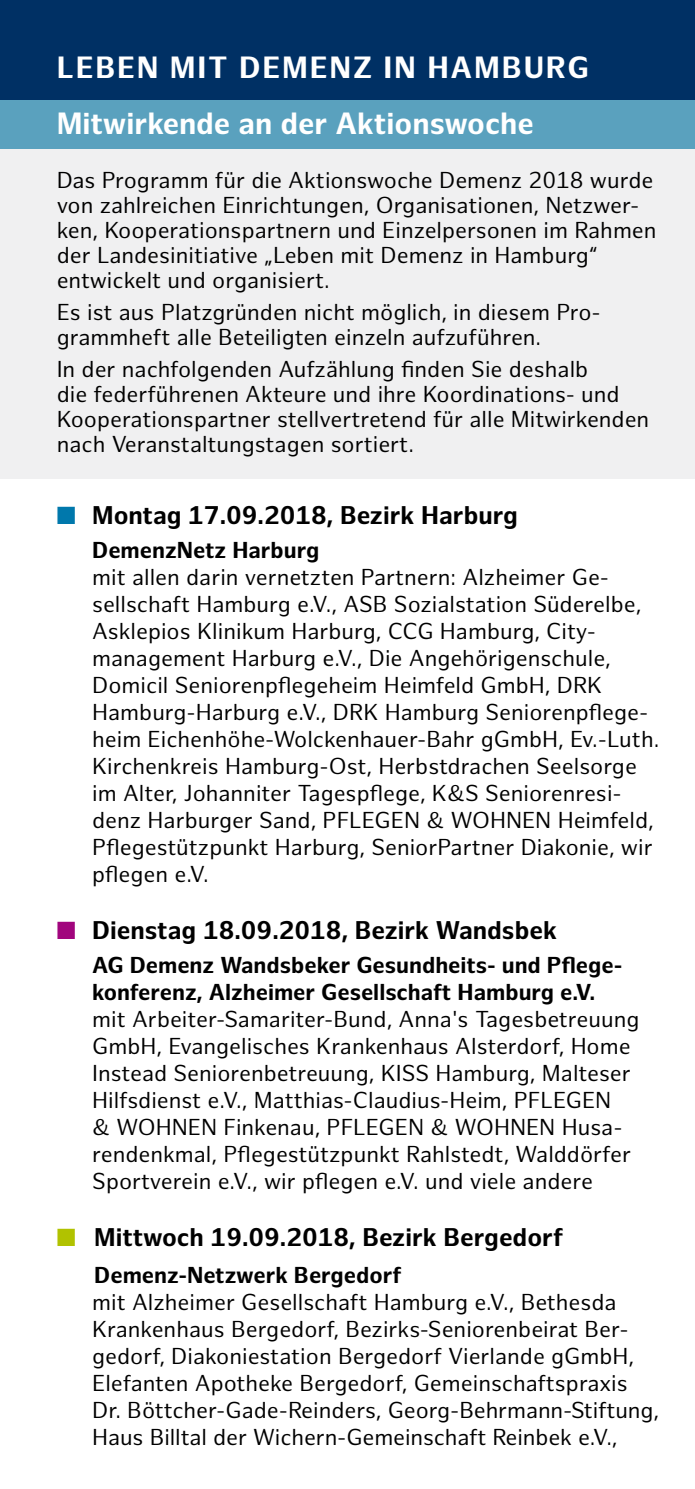
<style>
.page{position:relative;width:695px;height:1489px;background:#fff}
.page>*{position:absolute;margin:0;border:0;box-sizing:border-box;transform-origin:0 0}
.t1{font:700 30px "Hamburg Sans";color:#fff}
.t2{font:700 25px "Hamburg Sans";color:#000}
.t3{font:22.5px/27px "Hamburg Sans";color:#000}
.t4{font:700 22.5px/27px "Hamburg Sans";color:#000}
.s1{color:#0078ac}
.s2{color:#a1057d}
.s3{color:#b1c200}
</style>
<div class="page">
<div style="left:0;top:145px;width:694px;height:333px;background:#f0f0f1"></div>
<div style="left:0;top:99px;width:694px;height:50px;background:#5aa1be"></div>
<div style="left:0;top:0;width:694px;height:99px;background:#003064"></div>
<h1 class="t1" style="left:57px;top:50px;width:40px">Leben</h1>
<h1 class="t1" style="left:170px;top:50px;width:20px">mit</h1>
<h1 class="t1" style="left:239px;top:50px;width:46px">Demenz</h1>
<h1 class="t1" style="left:383px;top:50px;width:91px">in Hambur</h1>
<h1 class="t1" style="left:567px;top:50px;width:23px">g</h1>
<h1 class="t1" style="left:57px;top:106px;width:478px">Mitwirkende an der Aktionswoche</h1>
<p class="t3" style="left:57px;top:168px;width:601px;line-height:25px">Das Programm für die Aktionswoche Demenz 2018 wurde von zahlreichen Einrichtungen, Organisationen, Netzwer&shy;ken, Kooperationspartnern und Einzelpersonen im Rahmen der Landesinitiative „Leben mit Demenz in Hamburg“ entwickelt und organisiert.</p>
<p class="t3" style="left:57px;top:300px;width:545px;line-height:25px">Es ist aus Platzgründen nicht möglich, in diesem Pro&shy;grammheft alle Beteiligten einzeln aufzuführen.</p>
<p class="t3" style="left:57px;top:358px;width:594px;line-height:25px">In der nachfolgenden Aufzählung finden Sie deshalb<br>die federführenen Akteure und ihre Koordinations- und Kooperationspartner stellvertretend für alle Mitwirkenden nach Veranstaltungstagen sortiert.</p>
<p class="t2" style="left:57px;top:500px;width:462px"><span class="s1">■</span> Montag 17.09.2018, Bezirk Harburg</p>
<p class="t4" style="left:92px;top:537px;width:229px">DemenzNetz Harburg</p>
<p class="t3" style="left:92px;top:564px;width:568px">mit allen darin vernetzten Partnern: Alzheimer Ge&shy;sellschaft Hamburg e.V., ASB Sozialstation Süderelbe, Asklepios Klinikum Harburg, CCG Hamburg, City&shy;management Harburg e.V., Die Angehörigenschule, Domicil Seniorenpflegeheim Heimfeld GmbH, DRK Hamburg-Harburg e.V., DRK Hamburg Seniorenpflege&shy;heim Eichenhöhe-Wolckenhauer-Bahr gGmbH, Ev.-Luth.<br>Kirchenkreis Hamburg-Ost, Herbstdrachen Seelsorge im Alter, Johanniter Tagespflege, K&amp;S Seniorenresi&shy;denz Harburger Sand, PFLEGEN &amp; WOHNEN Heimfeld, Pflegestützpunkt Harburg, SeniorPartner Diakonie, wir pflegen e.V.</p>
<p class="t2" style="left:57px;top:915px;width:501px"><span class="s2">■</span> Dienstag 18.09.2018, Bezirk Wandsbek</p>
<p class="t4" style="left:92px;top:952px;width:531px">AG Demenz Wandsbeker Gesundheits- und Pflege&shy;konferenz, Alzheimer Gesellschaft Hamburg e.V.</p>
<p class="t3" style="left:92px;top:1006px;width:548px">mit Arbeiter-Samariter-Bund, Anna's Tagesbetreuung GmbH, Evangelisches Krankenhaus Alsterdorf, Home Instead Seniorenbetreuung, KISS Hamburg, Malteser Hilfsdienst e.V., Matthias-Claudius-Heim, PFLEGEN<br>&amp; WOHNEN Finkenau, PFLEGEN &amp; WOHNEN Husa&shy;rendenkmal, Pflegestützpunkt Rahlstedt, Walddörfer Sportverein e.V., wir pflegen e.V. und viele andere</p>
<p class="t2" style="left:57px;top:1222px;width:508px"><span class="s3">■</span> Mittwoch 19.09.2018, Bezirk Bergedorf</p>
<p class="t4" style="left:94px;top:1262px;width:309px">Demenz-Netzwerk Bergedorf</p>
<p class="t3" style="left:92px;top:1289px;width:568px">mit Alzheimer Gesellschaft Hamburg e.V., Bethesda Krankenhaus Bergedorf, Bezirks-Seniorenbeirat Ber&shy;gedorf, Diakoniestation Bergedorf Vierlande gGmbH, Elefanten Apotheke Bergedorf, Gemeinschaftspraxis Dr. Böttcher-Gade-Reinders, Georg-Behrmann-Stiftung, Haus Billtal der Wichern-Gemeinschaft Reinbek e.V.,</p>
</div>
